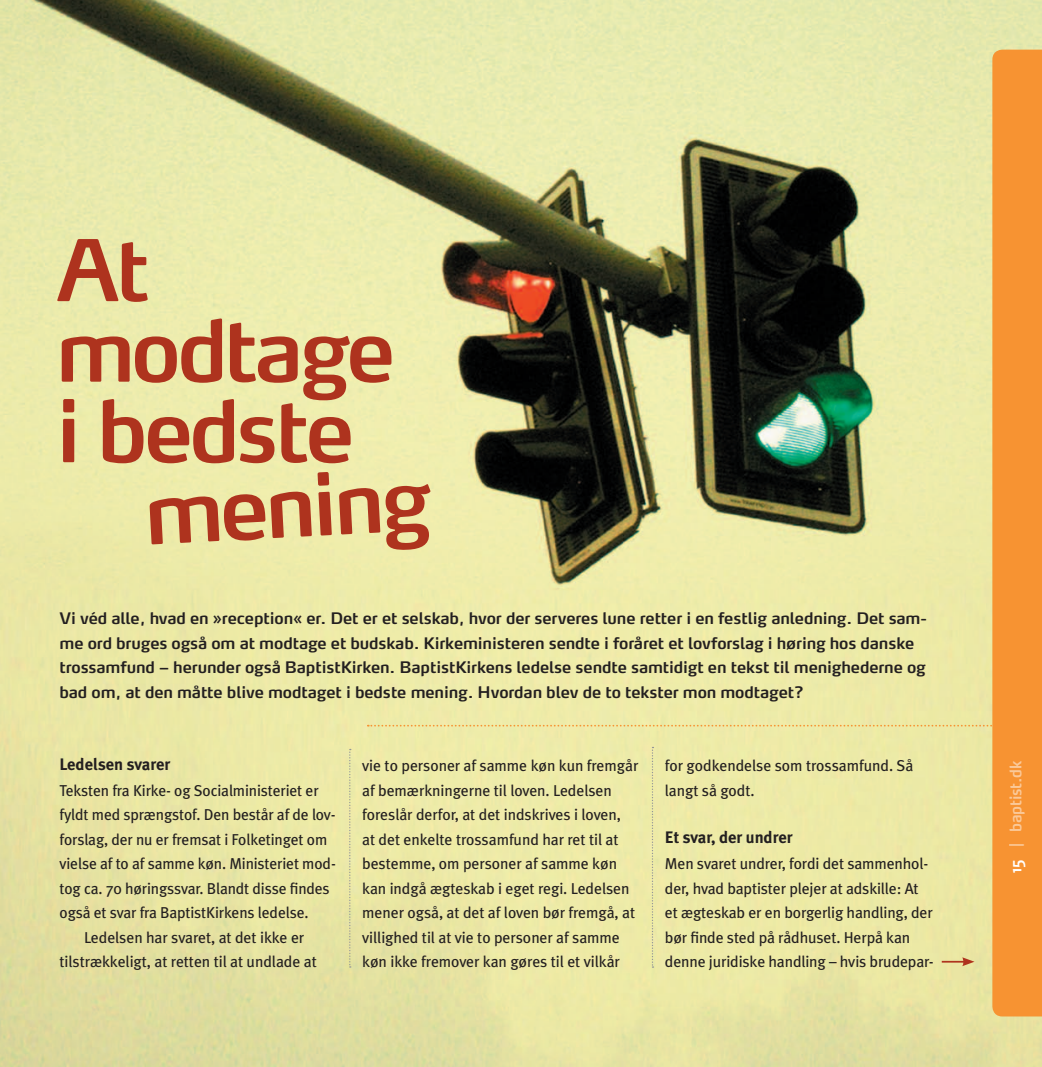
<style>
.page{position:relative;width:1042px;height:1067px;background:#fff}
.page>*{position:absolute;margin:0;border:0;box-sizing:border-box;transform-origin:0 0}
.Rubrik_38_copy{font:600 84px/80.5px "Max OT";letter-spacing:-.05em;color:#ae331e}
.Mellemrubrik_9_14_co{font:700 16.62px "Meta Plus";letter-spacing:-.005em;color:#231f20}
.Brødtxt_9_14{font:15.75px/24.5px "Meta Plus";letter-spacing:-.01em;color:#231f20}
.Manchet_copy{font:600 15.75px/24.5px "Max OT";letter-spacing:-.01em;color:#231f20}
.Manchet{font:600 15.75px "Max OT";letter-spacing:-.02em;color:#fff;scale:.93 1}
</style>
<div class="page">
<img style="left:0;top:0;width:1042px;height:1067px">
<svg style="left:349px;top:749px;width:2px;height:218px"></svg>
<svg style="left:652px;top:747px;width:1px;height:220px"></svg>
<hr style="left:942px;top:960px;width:23px;height:2px;background:#ae331e">
<svg style="left:962px;top:957px;width:12px;height:9px"></svg>
<div style="left:992px;top:50px;width:50px;height:966px;background:#f79332"></div>
<svg style="left:368px;top:724px;width:654px;height:2px"></svg>
<p class="Rubrik_38_copy" style="left:56px;top:229px;width:342px">At modtage</p>
<p class="Rubrik_38_copy" style="left:56px;top:390px;width:301px">i bedste</p>
<p class="Rubrik_38_copy" style="left:142px;top:473px;width:289px;rotate:-3deg">mening</p>
<p class="Manchet_copy" style="left:60px;top:606px;width:869px">Vi véd alle, hvad en »reception« er. Det er et selskab, hvor der serveres lune retter i en festlig anledning. Det sam&shy;me ord bruges også om at modtage et budskab. Kirkeministeren sendte i foråret et lovforslag i høring hos danske trossamfund – herunder også BaptistKirken. BaptistKirkens ledelse sendte samtidigt en tekst til menighederne og bad om, at den måtte blive modtaget i bedste mening. Hvordan blev de to tekster mon modtaget?</p>
<p class="Mellemrubrik_9_14_co" style="left:60px;top:754px;width:112px">Ledelsen svarer</p>
<p class="Brødtxt_9_14" style="left:60px;top:778px;width:278px">Teksten fra Kirke- og Socialministeriet er fyldt med sprængstof. Den består af de lov&shy;forslag, der nu er fremsat i Folketinget om vielse af to af samme køn. Ministeriet mod&shy;tog ca. 70 høringssvar. Blandt disse findes også et svar fra BaptistKirkens ledelse.</p>
<p class="Brødtxt_9_14" style="left:60px;top:925px;width:259px;text-indent:25px">Ledelsen har svaret, at det ikke er tilstrækkeligt, at retten til at undlade at</p>
<p class="Brødtxt_9_14" style="left:362px;top:753px;width:278px">vie to personer af samme køn kun fremgår af bemærkningerne til loven. Ledelsen foreslår derfor, at det indskrives i loven,<br>at det enkelte trossamfund har ret til at bestemme, om personer af samme køn kan indgå ægteskab i eget regi. Ledelsen mener også, at det af loven bør fremgå, at villighed til at vie to personer af samme køn ikke fremover kan gøres til et vilkår</p>
<p class="Brødtxt_9_14" style="left:665px;top:753px;width:250px">for godkendelse som trossamfund. Så langt så godt.</p>
<p class="Mellemrubrik_9_14_co" style="left:665px;top:827px;width:129px">Et svar, der undrer</p>
<p class="Brødtxt_9_14" style="left:665px;top:851px;width:270px">Men svaret undrer, fordi det sammenhol&shy;der, hvad baptister plejer at adskille: At et ægteskab er en borgerlig handling, der bør finde sted på rådhuset. Herpå kan denne juridiske handling – hvis brudepar-</p>
<p class="Manchet" style="left:1005px;top:872px;width:122px;rotate:-90deg">15 | baptist.dk</p>
</div>
